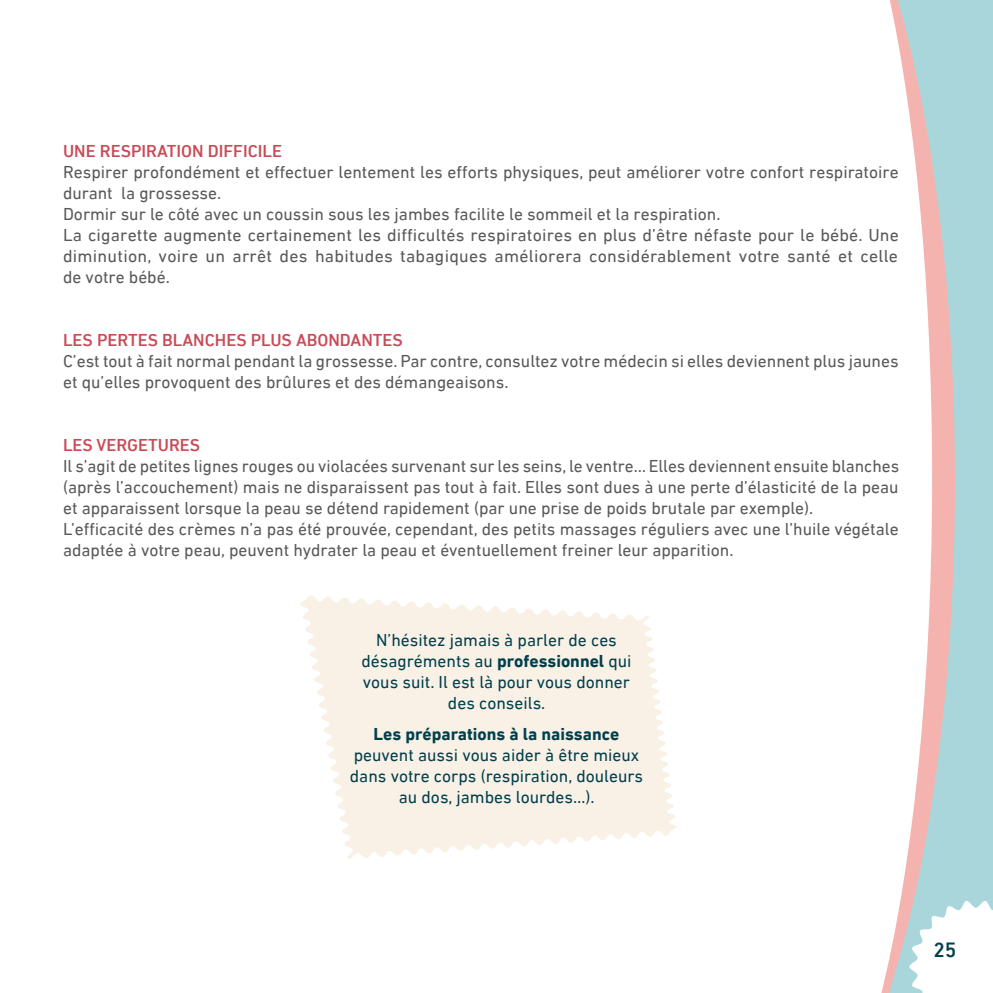
<style>
.page{position:relative;width:993px;height:993px;background:#fff}
.page>*{position:absolute;margin:0;border:0;box-sizing:border-box;transform-origin:0 0}
.t1{font:500 21px "DIN Next LT Pro";color:#003f4c}
.Body{font:17.5px/21px "DIN Next LT Pro";color:#58585a}
.t2{font:17.5px/21px "DIN Next LT Pro";color:#003f4c;text-align:center}
.H3_TITRES{font:500 17.5px "DIN Next LT Pro";color:#c94b57}
.s1{font-weight:700}
</style>
<div class="page">
<svg style="left:881px;top:0;width:111px;height:992px"></svg>
<svg style="left:909px;top:900px;width:83px;height:92px"></svg>
<svg style="left:300px;top:595px;width:376px;height:264px;fill:#f9f1e6"></svg>
<h3 class="H3_TITRES" style="left:63px;top:141px;width:220px">UNE RESPIRATION DIFFICILE</h3>
<p class="Body" style="left:63px;top:161px;width:836px">Respirer profondément et effectuer lentement les efforts physiques, peut améliorer votre confort respiratoire durant la grossesse.</p>
<p class="Body" style="left:63px;top:203px;width:658px">Dormir sur le côté avec un coussin sous les jambes facilite le sommeil et la respiration.</p>
<p class="Body" style="left:63px;top:224px;width:837px;text-align:justify">La cigarette augmente certainement les difficultés respiratoires en plus d’être néfaste pour le bébé. Une diminution, voire un arrêt des habitudes tabagiques améliorera considérablement votre santé et celle de votre bébé.</p>
<h3 class="H3_TITRES" style="left:63px;top:330px;width:341px">LES PERTES BLANCHES PLUS ABONDANTES</h3>
<p class="Body" style="left:63px;top:350px;width:836px">C’est tout à fait normal pendant la grossesse. Par contre, consultez votre médecin si elles deviennent plus jaunes et qu’elles provoquent des brûlures et des démangeaisons.</p>
<h3 class="H3_TITRES" style="left:63px;top:435px;width:139px">LES VERGETURES</h3>
<p class="Body" style="left:63px;top:455px;width:837px;text-align:justify">Il s’agit de petites lignes rouges ou violacées survenant sur les seins, le ventre… Elles deviennent ensuite blanches (après l’accouchement) mais ne disparaissent pas tout à fait. Elles sont dues à une perte d’élasticité de la peau et apparaissent lorsque la peau se détend rapidement (par une prise de poids brutale par exemple).</p>
<p class="Body" style="left:63px;top:518px;width:836px">L’efficacité des crèmes n’a pas été prouvée, cependant, des petits massages réguliers avec une l’huile végétale adaptée à votre peau, peuvent hydrater la peau et éventuellement freiner leur apparition.</p>
<p class="t2" style="left:361px;top:629px;width:272px">N’hésitez jamais à parler de ces désagréments au <span class="s1">professionnel</span> qui vous suit. Il est là pour vous donner des conseils.</p>
<p class="t2" style="left:350px;top:723px;width:294px"><span class="s1">Les préparations à la naissance </span>peuvent aussi vous aider à être mieux dans votre corps (respiration, douleurs au dos, jambes lourdes…).</p>
<p class="t1" style="left:933px;top:937px;width:25px">25</p>
</div>
